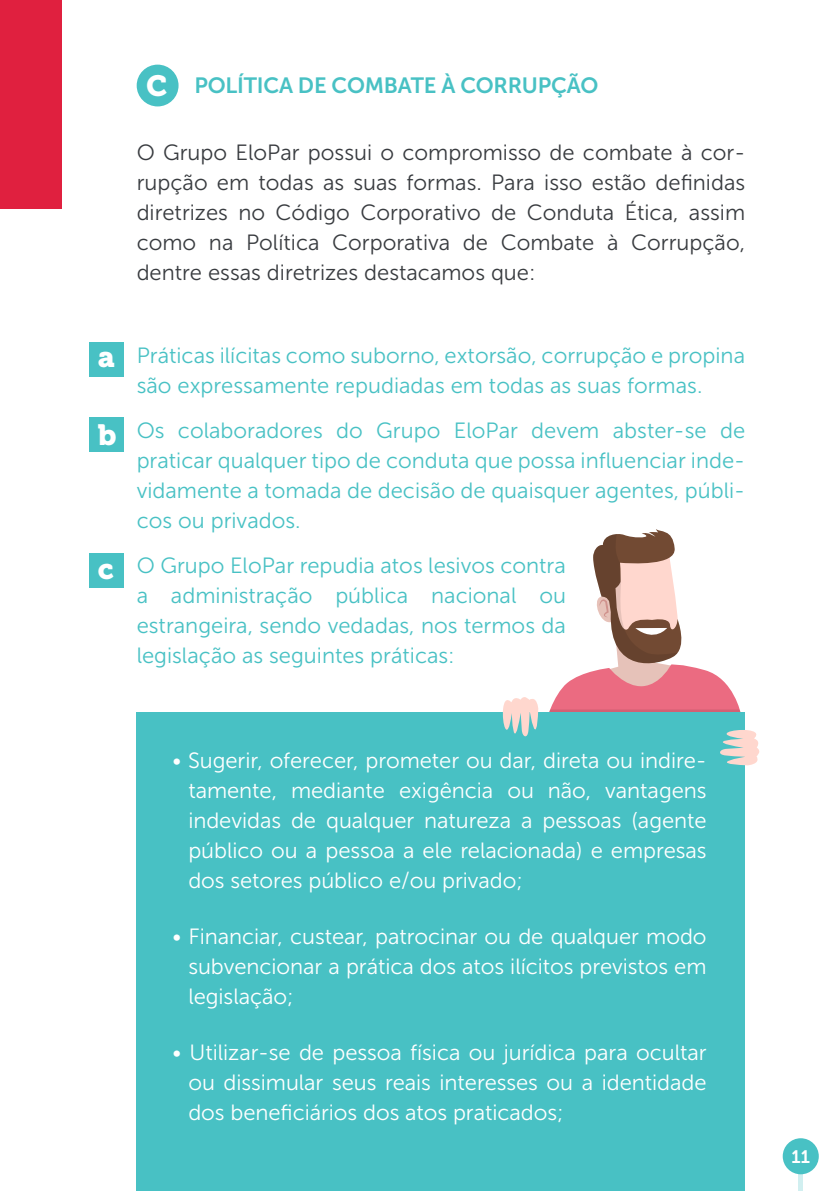
<style>
.page{position:relative;width:840px;height:1191px;background:#fff}
.page>*{position:absolute;margin:0;border:0;box-sizing:border-box;transform-origin:0 0}
.t1{font:29px "Museo 900";color:#fff}
.t2{font:22px/30px "Museo Sans 300";letter-spacing:-.005em;color:#fff;text-align:justify}
.t3{font:22px/30px "Museo Sans 300";color:#48c1c4;text-align:justify}
.t4{font:22px/30px "Museo Sans 300";color:#383b3f;text-align:justify}
.t5{font:22px "Museo Sans 700";letter-spacing:-.01em;color:#48c1c4}
.t6{font:18px "Museo Sans 700";color:#fff}
.s1{font-family:"Museo 900";font-size:29px;color:#fff}
</style>
<div class="page">
<div style="left:137px;top:65px;width:41px;height:41px;background:#48c1c4;border-radius:50%"></div>
<div style="left:0;top:0;width:61px;height:208px;background:#e0203f"></div>
<div style="left:90px;top:342px;width:34px;height:35px;background:#48c1c4"></div>
<div style="left:90px;top:418px;width:34px;height:34px;background:#48c1c4"></div>
<div style="left:90px;top:553px;width:34px;height:34px;background:#48c1c4"></div>
<div style="left:137px;top:712px;width:607px;height:479px;background:#48c1c4"></div>
<svg style="left:798px;top:1174px;width:4px;height:17px"></svg>
<div style="left:782px;top:1138px;width:36px;height:36px;background:#48c1c4;border-radius:50%"></div>
<svg style="left:549px;top:529px;width:211px;height:236px"></svg>
<svg style="left:502px;top:697px;width:36px;height:40px"></svg>
<p class="t5" style="left:146px;top:73px;width:453px"><span class="s1">C</span> POLÍTICA DE COMBATE À CORRUPÇÃO</p>
<p class="t4" style="left:137px;top:137px;width:609px">O Grupo EloPar possui o compromisso de combate à cor&shy;rupção em todas as suas formas. Para isso estão definidas diretrizes no Código Corporativo de Conduta Ética, assim como na Política Corporativa de Combate à Corrupção, dentre essas diretrizes destacamos que:</p>
<h1 class="t1" style="left:98px;top:340px;width:18px">a</h1>
<p class="t3" style="left:137px;top:340px;width:609px">Práticas ilícitas como suborno, extorsão, corrupção e propina são expressamente repudiadas em todas as suas formas.</p>
<h1 class="t1" style="left:98px;top:418px;width:20px">b</h1>
<p class="t3" style="left:137px;top:415px;width:609px">Os colaboradores do Grupo EloPar devem abster-se de praticar qualquer tipo de conduta que possa influenciar inde&shy;vidamente a tomada de decisão de quaisquer agentes, públi&shy;cos ou privados.</p>
<h1 class="t1" style="left:98px;top:552px;width:17px">c</h1>
<p class="t3" style="left:137px;top:551px;width:430px">O Grupo EloPar repudia atos lesivos contra a administração pública nacional ou estrangeira, sendo vedadas, nos termos da legislação as seguintes práticas:</p>
<p class="t2" style="left:188px;top:745px;width:519px;text-indent:-16px">• Sugerir, oferecer, prometer ou dar, direta ou indire&shy;tamente, mediante exigência ou não, vantagens indevidas de qualquer natureza a pessoas (agente público ou a pessoa a ele relacionada) e empresas dos setores público e/ou privado;</p>
<p class="t2" style="left:188px;top:921px;width:519px;text-indent:-16px">• Financiar, custear, patrocinar ou de qualquer modo subvencionar a prática dos atos ilícitos previstos em legislação;</p>
<p class="t2" style="left:188px;top:1037px;width:519px;text-indent:-16px">• Utilizar-se de pessoa física ou jurídica para ocultar ou dissimular seus reais interesses ou a identidade dos beneficiários dos atos praticados;</p>
<p class="t6" style="left:791px;top:1146px;width:20px">11</p>
</div>
